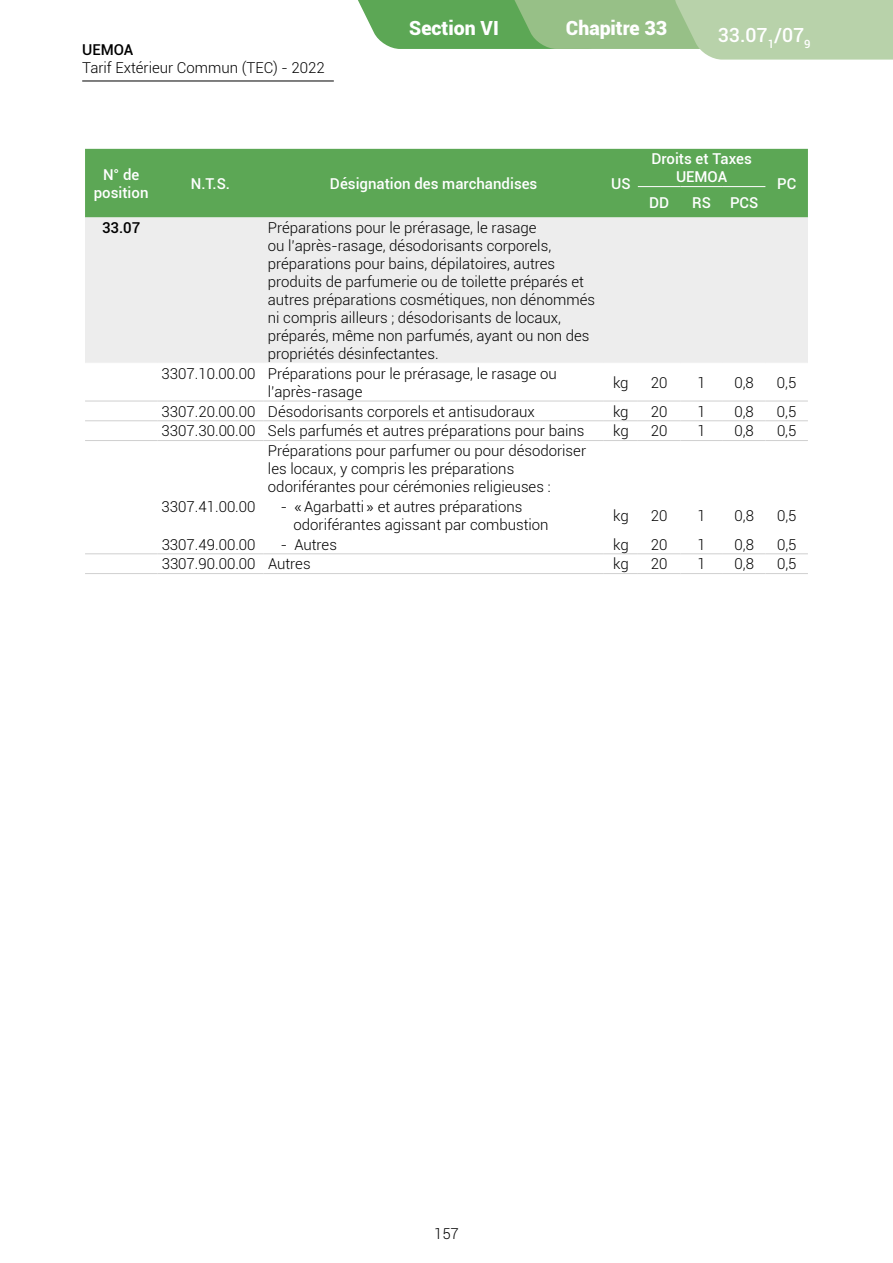
<style>
.page{position:relative;width:893px;height:1263px;background:#fff}
.page>*{position:absolute;margin:0;border:0;box-sizing:border-box;transform-origin:0 0}
.t1{font:900 19.5px "Roboto";color:#fff}
.t2{font:500 19.5px "Roboto";color:#fff}
.t3{font:300 15px/18px "Roboto";color:#000}
.t4{font:500 15px/18px "Roboto";color:#fff;text-align:center}
.t5{font:500 15px "Roboto";color:#000}
.s1{font-family:"Acumin Variable Concept";font-weight:400}
</style>
<div class="page">
<hr style="left:82px;top:81px;width:252px;height:1px;background:#000">
<svg style="left:358px;top:0;width:535px;height:60px;background:#a3c999"></svg>
<div style="left:85px;top:149px;width:723px;height:68px;background:#5ca755"></div>
<div style="left:85px;top:217px;width:723px;height:146px;background:#ededed"></div>
<hr style="left:638px;top:186px;width:42px;height:1px;background:#fff">
<hr style="left:680px;top:186px;width:43px;height:1px;background:#fff">
<hr style="left:723px;top:186px;width:42px;height:1px;background:#fff">
<hr style="left:85px;top:553px;width:72px;height:1px;background:#d0d0d0">
<hr style="left:157px;top:553px;width:107px;height:1px;background:#d0d0d0">
<hr style="left:264px;top:553px;width:340px;height:1px;background:#d0d0d0">
<hr style="left:604px;top:553px;width:34px;height:1px;background:#d0d0d0">
<hr style="left:638px;top:553px;width:42px;height:1px;background:#d0d0d0">
<hr style="left:680px;top:553px;width:43px;height:1px;background:#d0d0d0">
<hr style="left:723px;top:553px;width:42px;height:1px;background:#d0d0d0">
<hr style="left:765px;top:553px;width:43px;height:1px;background:#d0d0d0">
<hr style="left:85px;top:401px;width:72px;height:1px;background:#d0d0d0">
<hr style="left:157px;top:401px;width:107px;height:1px;background:#d0d0d0">
<hr style="left:264px;top:401px;width:340px;height:1px;background:#d0d0d0">
<hr style="left:604px;top:401px;width:34px;height:1px;background:#d0d0d0">
<hr style="left:638px;top:401px;width:42px;height:1px;background:#d0d0d0">
<hr style="left:680px;top:401px;width:43px;height:1px;background:#d0d0d0">
<hr style="left:723px;top:401px;width:42px;height:1px;background:#d0d0d0">
<hr style="left:765px;top:401px;width:43px;height:1px;background:#d0d0d0">
<hr style="left:85px;top:420px;width:72px;height:1px;background:#d0d0d0">
<hr style="left:157px;top:420px;width:107px;height:1px;background:#d0d0d0">
<hr style="left:264px;top:420px;width:340px;height:1px;background:#d0d0d0">
<hr style="left:604px;top:420px;width:34px;height:1px;background:#d0d0d0">
<hr style="left:638px;top:420px;width:42px;height:1px;background:#d0d0d0">
<hr style="left:680px;top:420px;width:43px;height:1px;background:#d0d0d0">
<hr style="left:723px;top:420px;width:42px;height:1px;background:#d0d0d0">
<hr style="left:765px;top:420px;width:43px;height:1px;background:#d0d0d0">
<hr style="left:85px;top:440px;width:72px;height:1px;background:#d0d0d0">
<hr style="left:157px;top:440px;width:107px;height:1px;background:#d0d0d0">
<hr style="left:264px;top:440px;width:340px;height:1px;background:#d0d0d0">
<hr style="left:604px;top:440px;width:34px;height:1px;background:#d0d0d0">
<hr style="left:638px;top:440px;width:42px;height:1px;background:#d0d0d0">
<hr style="left:680px;top:440px;width:43px;height:1px;background:#d0d0d0">
<hr style="left:723px;top:440px;width:42px;height:1px;background:#d0d0d0">
<hr style="left:765px;top:440px;width:43px;height:1px;background:#d0d0d0">
<hr style="left:85px;top:573px;width:72px;height:1px;background:#d0d0d0">
<hr style="left:157px;top:573px;width:107px;height:1px;background:#d0d0d0">
<hr style="left:264px;top:573px;width:340px;height:1px;background:#d0d0d0">
<hr style="left:604px;top:573px;width:34px;height:1px;background:#d0d0d0">
<hr style="left:638px;top:573px;width:42px;height:1px;background:#d0d0d0">
<hr style="left:680px;top:573px;width:43px;height:1px;background:#d0d0d0">
<hr style="left:723px;top:573px;width:42px;height:1px;background:#d0d0d0">
<hr style="left:765px;top:573px;width:43px;height:1px;background:#d0d0d0">
<p class="t5" style="left:82px;top:39px;width:53px">UEMOA</p>
<p class="t3" style="left:82px;top:58px;width:244px">Tarif Extérieur Commun (TEC) - 2022</p>
<h1 class="t1" style="left:409px;top:14px;width:91px">Section VI</h1>
<h1 class="t2" style="left:718px;top:21px;width:94px">33.07<sub>1</sub>/07<sub>9</sub></h1>
<h1 class="t1" style="left:566px;top:14px;width:103px">Chapitre 33</h1>
<p class="t4" style="left:94px;top:165px;width:56px">N° de position</p>
<p class="t4" style="left:191px;top:174px;width:41px">N.T.S.</p>
<p class="t4" style="left:330px;top:174px;width:209px">Désignation des marchandises</p>
<p class="t4" style="left:611px;top:174px;width:21px">US</p>
<p class="t4" style="left:651px;top:149px;width:102px">Droits et Taxes<br>UEMOA</p>
<p class="t4" style="left:649px;top:193px;width:22px">DD</p>
<p class="t4" style="left:692px;top:193px;width:20px">RS</p>
<p class="t4" style="left:730px;top:193px;width:30px">PCS</p>
<p class="t4" style="left:777px;top:174px;width:21px">PC</p>
<p class="t5" style="left:102px;top:217px;width:40px">33.07</p>
<p class="t3" style="left:268px;top:218px;width:329px">Préparations pour le prérasage, le rasage<br>ou l’après-rasage, désodorisants corporels, préparations pour bains, dépilatoires, autres produits de parfumerie ou de toilette préparés et autres préparations cosmétiques, non dénommés ni compris ailleurs ; désodorisants de locaux, préparés, même non parfumés, ayant ou non des propriétés désinfectantes.</p>
<p class="t3" style="left:268px;top:364px;width:290px;text-indent:-106px">3307.10.00.00 Préparations pour le prérasage, le rasage ou l’après-rasage</p>
<p class="t3" style="left:613px;top:373px;width:17px">kg</p>
<p class="t3" style="left:651px;top:373px;width:18px">20</p>
<p class="t3" style="left:697px;top:373px;width:10px">1</p>
<p class="t3" style="left:734px;top:373px;width:21px">0,8</p>
<p class="t3" style="left:777px;top:373px;width:21px">0,5</p>
<p class="t3" style="left:162px;top:402px;width:375px">3307.20.00.00 Désodorisants corporels et antisudoraux</p>
<p class="t3" style="left:613px;top:402px;width:17px">kg</p>
<p class="t3" style="left:651px;top:402px;width:18px">20</p>
<p class="t3" style="left:697px;top:402px;width:10px">1</p>
<p class="t3" style="left:734px;top:402px;width:21px">0,8</p>
<p class="t3" style="left:777px;top:402px;width:21px">0,5</p>
<p class="t3" style="left:162px;top:421px;width:424px">3307.30.00.00 Sels parfumés et autres préparations pour bains</p>
<p class="t3" style="left:613px;top:421px;width:17px">kg</p>
<p class="t3" style="left:651px;top:421px;width:18px">20</p>
<p class="t3" style="left:697px;top:421px;width:10px">1</p>
<p class="t3" style="left:734px;top:421px;width:21px">0,8</p>
<p class="t3" style="left:777px;top:421px;width:21px">0,5</p>
<p class="t3" style="left:268px;top:441px;width:320px">Préparations pour parfumer ou pour désodoriser les locaux, y compris les préparations odoriférantes pour cérémonies religieuses :</p>
<p class="t3" style="left:162px;top:497px;width:95px">3307.41.00.00</p>
<p class="t3" style="left:293px;top:497px;width:257px;text-indent:-13px">- <span class="s1">«</span> Agarbatti <span class="s1">»</span> et autres préparations odoriférantes agissant par combustion</p>
<p class="t3" style="left:613px;top:506px;width:17px">kg</p>
<p class="t3" style="left:651px;top:506px;width:18px">20</p>
<p class="t3" style="left:698px;top:506px;width:10px">1</p>
<p class="t3" style="left:734px;top:506px;width:21px">0,8</p>
<p class="t3" style="left:777px;top:506px;width:21px">0,5</p>
<p class="t3" style="left:162px;top:535px;width:95px">3307.49.00.00</p>
<p class="t3" style="left:281px;top:535px;width:58px">- Autres</p>
<p class="t3" style="left:613px;top:535px;width:17px">kg</p>
<p class="t3" style="left:651px;top:535px;width:18px">20</p>
<p class="t3" style="left:698px;top:535px;width:10px">1</p>
<p class="t3" style="left:734px;top:535px;width:21px">0,8</p>
<p class="t3" style="left:777px;top:535px;width:21px">0,5</p>
<p class="t3" style="left:162px;top:554px;width:150px">3307.90.00.00 Autres</p>
<p class="t3" style="left:613px;top:554px;width:17px">kg</p>
<p class="t3" style="left:651px;top:554px;width:18px">20</p>
<p class="t3" style="left:698px;top:554px;width:10px">1</p>
<p class="t3" style="left:734px;top:554px;width:21px">0,8</p>
<p class="t3" style="left:777px;top:554px;width:21px">0,5</p>
<p class="t3" style="left:434px;top:1224px;width:26px">157</p>
</div>
